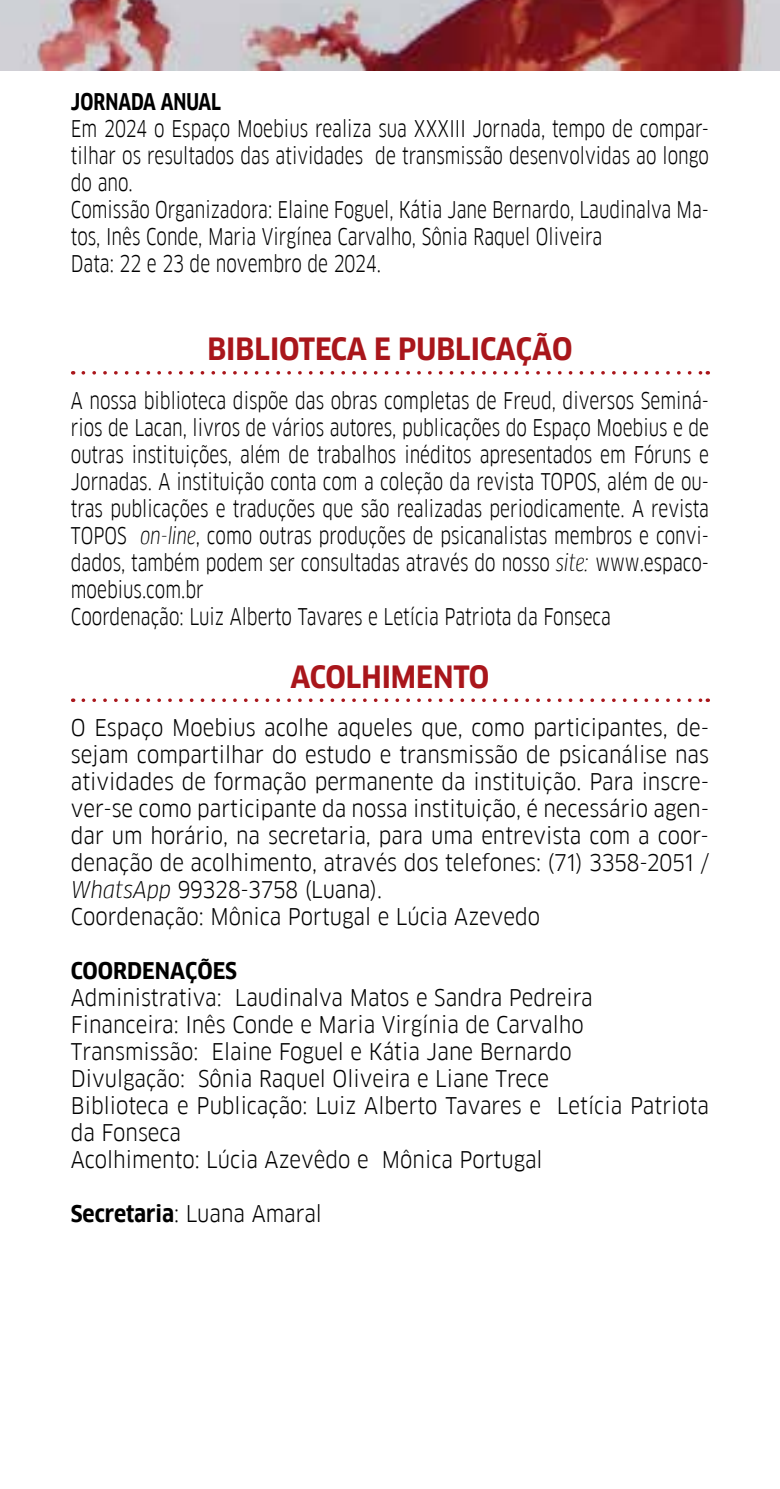
<style>
.page{position:relative;width:780px;height:1489px;background:#fff}
.page>*{position:absolute;margin:0;border:0;box-sizing:border-box;transform-origin:0 0}
.t1{font:700 30px "Goethe FF Clan";color:#a9161b}
.t2{font:22.5px/27px "Goethe FF Clan";color:#000;scale:.85 1}
.t3{font:22.5px/27px "Goethe FF Clan";color:#000}
.t4{font:700 22.5px "Goethe FF Clan";color:#000;scale:.85 1}
.t5{font:700 22.5px "Goethe FF Clan";color:#000}
.s1{font-style:italic}
.s2{font-weight:700}
</style>
<div class="page">
<img style="left:0;top:0;width:780px;height:71px">
<svg style="left:83px;top:371px;width:625px;height:3px"></svg>
<svg style="left:83px;top:698px;width:625px;height:4px"></svg>
<p class="t4" style="left:71px;top:89px;width:178px">JORNADA ANUAL</p>
<p class="t2" style="left:71px;top:115px;width:752px">Em 2024 o Espaço Moebius realiza sua XXXIII Jornada, tempo de compar&shy;tilhar os resultados das atividades de transmissão desenvolvidas ao longo do ano.<br>Comissão Organizadora: Elaine Foguel, Kátia Jane Bernardo, Laudinalva Ma&shy;tos, Inês Conde, Maria Virgínea Carvalho, Sônia Raquel Oliveira<br>Data: 22 e 23 de novembro de 2024.</p>
<h1 class="t1" style="left:207px;top:332px;width:367px">BIBLIOTECA E PUBLICAÇÃO</h1>
<p class="t2" style="left:71px;top:387px;width:752px">A nossa biblioteca dispõe das obras completas de Freud, diversos Seminá&shy;rios de Lacan, livros de vários autores, publicações do Espaço Moebius e de outras instituições, além de trabalhos inéditos apresentados em Fóruns e Jornadas. A instituição conta com a coleção da revista TOPOS, além de ou&shy;tras publicações e traduções que são realizadas periodicamente. A revista TOPOS <span class="s1">on-line</span>, como outras produções de psicanalistas membros e convi&shy;dados, também podem ser consultadas através do nosso <span class="s1">site:</span> www.espaco&shy;moebius.com.br<br>Coordenação: Luiz Alberto Tavares e Letícia Patriota da Fonseca</p>
<h1 class="t1" style="left:290px;top:659px;width:200px">ACOLHIMENTO</h1>
<p class="t3" style="left:71px;top:714px;width:639px">O Espaço Moebius acolhe aqueles que, como participantes, de&shy;sejam compartilhar do estudo e transmissão de psicanálise nas atividades de formação permanente da instituição. Para inscre&shy;ver-se como participante da nossa instituição, é necessário agen&shy;dar um horário, na secretaria, para uma entrevista com a coor&shy;denação de acolhimento, através dos telefones: (71) 3358-2051 / <span class="s1">WhatsApp</span> 99328-3758 (Luana).<br>Coordenação: Mônica Portugal e Lúcia Azevedo</p>
<p class="t5" style="left:71px;top:957px;width:168px">COORDENAÇÕES</p>
<p class="t3" style="left:71px;top:984px;width:639px">Administrativa: Laudinalva Matos e Sandra Pedreira<br>Financeira: Inês Conde e Maria Virgínia de Carvalho Transmissão: Elaine Foguel e Kátia Jane Bernardo<br>Divulgação: Sônia Raquel Oliveira e Liane Trece<br>Biblioteca e Publicação: Luiz Alberto Tavares e Letícia Patriota da Fonseca<br>Acolhimento: Lúcia Azevêdo e Mônica Portugal</p>
<p class="t3" style="left:71px;top:1200px;width:252px"><span class="s2">Secretaria</span>: Luana Amaral</p>
</div>
